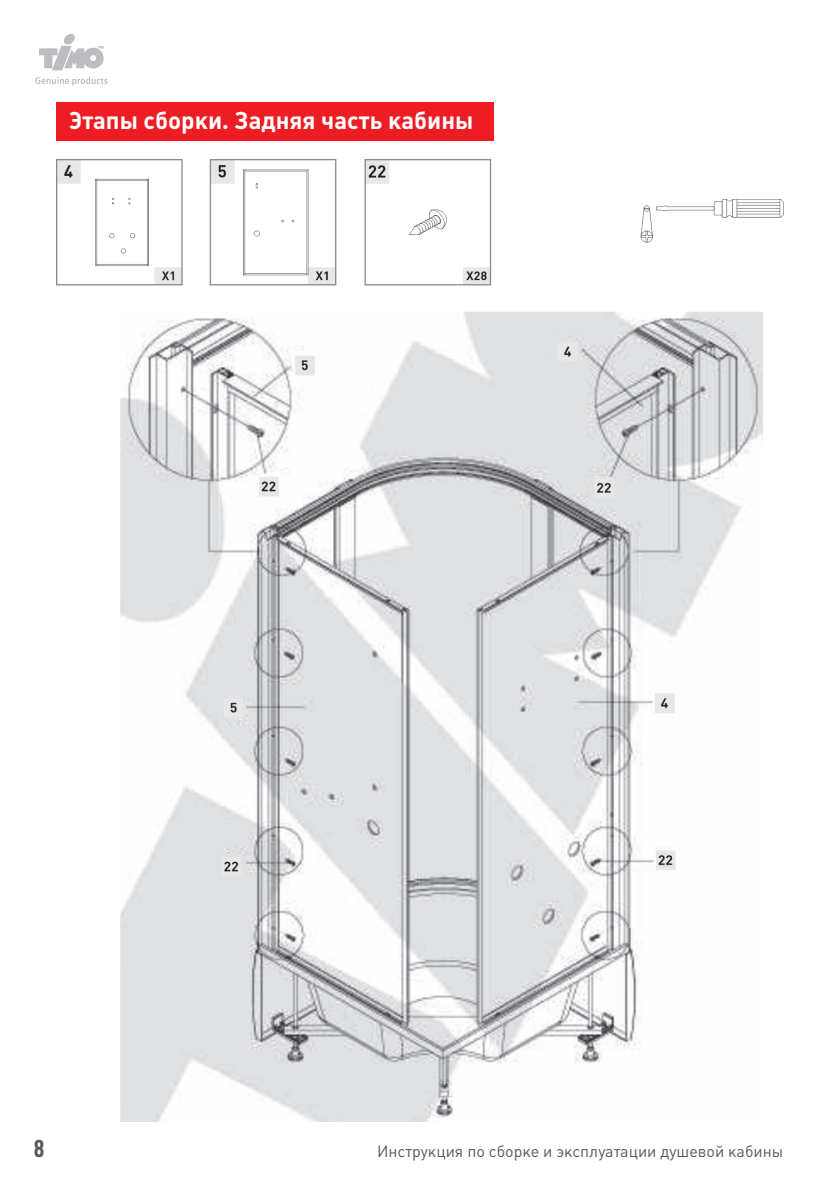
<style>
.page{position:relative;width:840px;height:1191px;background:#fff}
.page>*{position:absolute;margin:0;border:0;box-sizing:border-box;transform-origin:0 0}
.t1{font:700 24px "Plumb";color:#fff}
.t2{font:700 24px "Plumb Condensed";color:#57585a}
.t3{font:16px "Plumb";color:#57585a}
</style>
<div class="page">
<svg style="left:39px;top:34px;width:64px;height:36px"></svg>
<svg style="left:35px;top:77px;width:72px;height:8px"></svg>
<div style="left:57px;top:102px;width:436px;height:39px;background:#ee1d23"></div>
<img style="left:57px;top:160px;width:725px;height:962px">
<p class="t1" style="left:69px;top:107px;width:406px">Этапы сборки. Задняя часть кабины</p>
<h1 class="t2" style="left:34px;top:1135px;width:11px">8</h1>
<p class="t3" style="left:377px;top:1142px;width:407px">Инструкция по сборке и эксплуатации душевой кабины</p>
</div>
